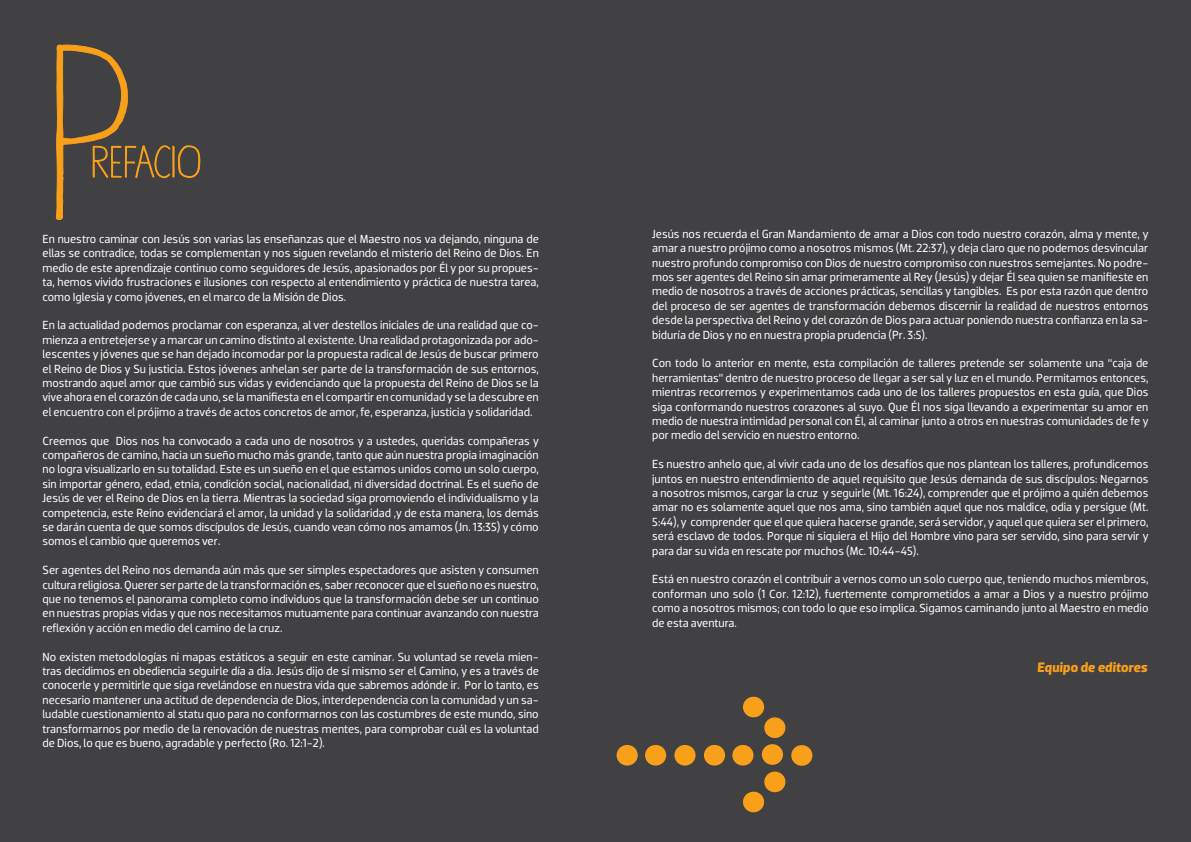
<style>
.page{position:relative;width:1191px;height:842px;background:#414042}
.page>*{position:absolute;margin:0;border:0;box-sizing:border-box;transform-origin:0 0}
.t1{font:250px "Hannah";color:#f9a01b}
.t2{font:italic 700 14px "Dobra";color:#f9a01b}
.t3{font:12px/14.4px "Dobra";color:#fff;text-align:justify}
</style>
<div class="page">
<div style="left:674px;top:745px;width:21px;height:20px;background:#f9a01b;border-radius:50%"></div>
<div style="left:616px;top:745px;width:22px;height:20px;background:#f9a01b;border-radius:50%"></div>
<div style="left:645px;top:745px;width:21px;height:20px;background:#f9a01b;border-radius:50%"></div>
<div style="left:704px;top:745px;width:21px;height:20px;background:#f9a01b;border-radius:50%"></div>
<div style="left:732px;top:745px;width:21px;height:20px;background:#f9a01b;border-radius:50%"></div>
<svg style="left:741px;top:696px;width:72px;height:117px"></svg>
<svg style="left:55px;top:44px;width:146px;height:176px"></svg>
<h1 class="t1" style="left:43px;top:-4px;width:92px">P</h1>
<p class="t3" style="left:43px;top:232px;width:498px">En nuestro caminar con Jesús son varias las enseñanzas que el Maestro nos va dejando, ninguna de ellas se contradice, todas se complementan y nos siguen revelando el misterio del Reino de Dios. En medio de este aprendizaje continuo como seguidores de Jesús, apasionados por Él y por su propues&shy;ta, hemos vivido frustraciones e ilusiones con respecto al entendimiento y práctica de nuestra tarea, como Iglesia y como jóvenes, en el marco de la Misión de Dios.</p>
<p class="t3" style="left:43px;top:318px;width:498px">En la actualidad podemos proclamar con esperanza, al ver destellos iniciales de una realidad que co&shy;mienza a entretejerse y a marcar un camino distinto al existente. Una realidad protagonizada por ado&shy;lescentes y jóvenes que se han dejado incomodar por la propuesta radical de Jesús de buscar primero el Reino de Dios y Su justicia. Estos jóvenes anhelan ser parte de la transformación de sus entornos, mostrando aquel amor que cambió sus vidas y evidenciando que la propuesta del Reino de Dios se la vive ahora en el corazón de cada uno, se la manifiesta en el compartir en comunidad y se la descubre en el encuentro con el prójimo a través de actos concretos de amor, fe, esperanza, justicia y solidaridad.</p>
<p class="t3" style="left:43px;top:433px;width:498px">Creemos que Dios nos ha convocado a cada uno de nosotros y a ustedes, queridas compañeras y compañeros de camino, hacia un sueño mucho más grande, tanto que aún nuestra propia imaginación no logra visualizarlo en su totalidad. Este es un sueño en el que estamos unidos como un solo cuerpo, sin importar género, edad, etnia, condición social, nacionalidad, ni diversidad doctrinal. Es el sueño de Jesús de ver el Reino de Dios en la tierra. Mientras la sociedad siga promoviendo el individualismo y la competencia, este Reino evidenciará el amor, la unidad y la solidaridad ,y de esta manera, los demás se darán cuenta de que somos discípulos de Jesús, cuando vean cómo nos amamos (Jn. 13:35) y cómo somos el cambio que queremos ver.</p>
<p class="t3" style="left:43px;top:563px;width:498px">Ser agentes del Reino nos demanda aún más que ser simples espectadores que asisten y consumen cultura religiosa. Querer ser parte de la transformación es, saber reconocer que el sueño no es nuestro, que no tenemos el panorama completo como individuos que la transformación debe ser un continuo en nuestras propias vidas y que nos necesitamos mutuamente para continuar avanzando con nuestra reflexión y acción en medio del camino de la cruz.</p>
<p class="t3" style="left:43px;top:649px;width:498px">No existen metodologías ni mapas estáticos a seguir en este caminar. Su voluntad se revela mien&shy;tras decidimos en obediencia seguirle día a día. Jesús dijo de sí mismo ser el Camino, y es a través de conocerle y permitirle que siga revelándose en nuestra vida que sabremos adónde ir. Por lo tanto, es necesario mantener una actitud de dependencia de Dios, interdependencia con la comunidad y un sa&shy;ludable cuestionamiento al statu quo para no conformarnos con las costumbres de este mundo, sino transformarnos por medio de la renovación de nuestras mentes, para comprobar cuál es la voluntad de Dios, lo que es bueno, agradable y perfecto (Ro. 12:1-2).</p>
<p class="t3" style="left:652px;top:226px;width:498px">Jesús nos recuerda el Gran Mandamiento de amar a Dios con todo nuestro corazón, alma y mente, y amar a nuestro prójimo como a nosotros mismos (Mt. 22:37), y deja claro que no podemos desvincular nuestro profundo compromiso con Dios de nuestro compromiso con nuestros semejantes. No podre&shy;mos ser agentes del Reino sin amar primeramente al Rey (Jesús) y dejar Él sea quien se manifieste en medio de nosotros a través de acciones prácticas, sencillas y tangibles. Es por esta razón que dentro del proceso de ser agentes de transformación debemos discernir la realidad de nuestros entornos desde la perspectiva del Reino y del corazón de Dios para actuar poniendo nuestra confianza en la sa&shy;biduría de Dios y no en nuestra propia prudencia (Pr. 3:5).</p>
<p class="t3" style="left:652px;top:356px;width:498px">Con todo lo anterior en mente, esta compilación de talleres pretende ser solamente una “caja de herramientas” dentro de nuestro proceso de llegar a ser sal y luz en el mundo. Permitamos entonces, mientras recorremos y experimentamos cada uno de los talleres propuestos en esta guía, que Dios siga conformando nuestros corazones al suyo. Que Él nos siga llevando a experimentar su amor en medio de nuestra intimidad personal con Él, al caminar junto a otros en nuestras comunidades de fe y por medio del servicio en nuestro entorno.</p>
<p class="t3" style="left:652px;top:457px;width:498px">Es nuestro anhelo que, al vivir cada uno de los desafíos que nos plantean los talleres, profundicemos juntos en nuestro entendimiento de aquel requisito que Jesús demanda de sus discípulos: Negarnos a nosotros mismos, cargar la cruz y seguirle (Mt. 16:24), comprender que el prójimo a quién debemos amar no es solamente aquel que nos ama, sino también aquel que nos maldice, odia y persigue (Mt.<br>5:44), y comprender que el que quiera hacerse grande, será servidor, y aquel que quiera ser el primero, será esclavo de todos. Porque ni siquiera el Hijo del Hombre vino para ser servido, sino para servir y para dar su vida en rescate por muchos (Mc. 10:44-45).</p>
<p class="t3" style="left:652px;top:572px;width:498px">Está en nuestro corazón el contribuir a vernos como un solo cuerpo que, teniendo muchos miembros, conforman uno solo (1 Cor. 12:12), fuertemente comprometidos a amar a Dios y a nuestro prójimo como a nosotros mismos; con todo lo que eso implica. Sigamos caminando junto al Maestro en medio de esta aventura.</p>
<p class="t2" style="left:1037px;top:659px;width:112px">Equipo de editores</p>
</div>
